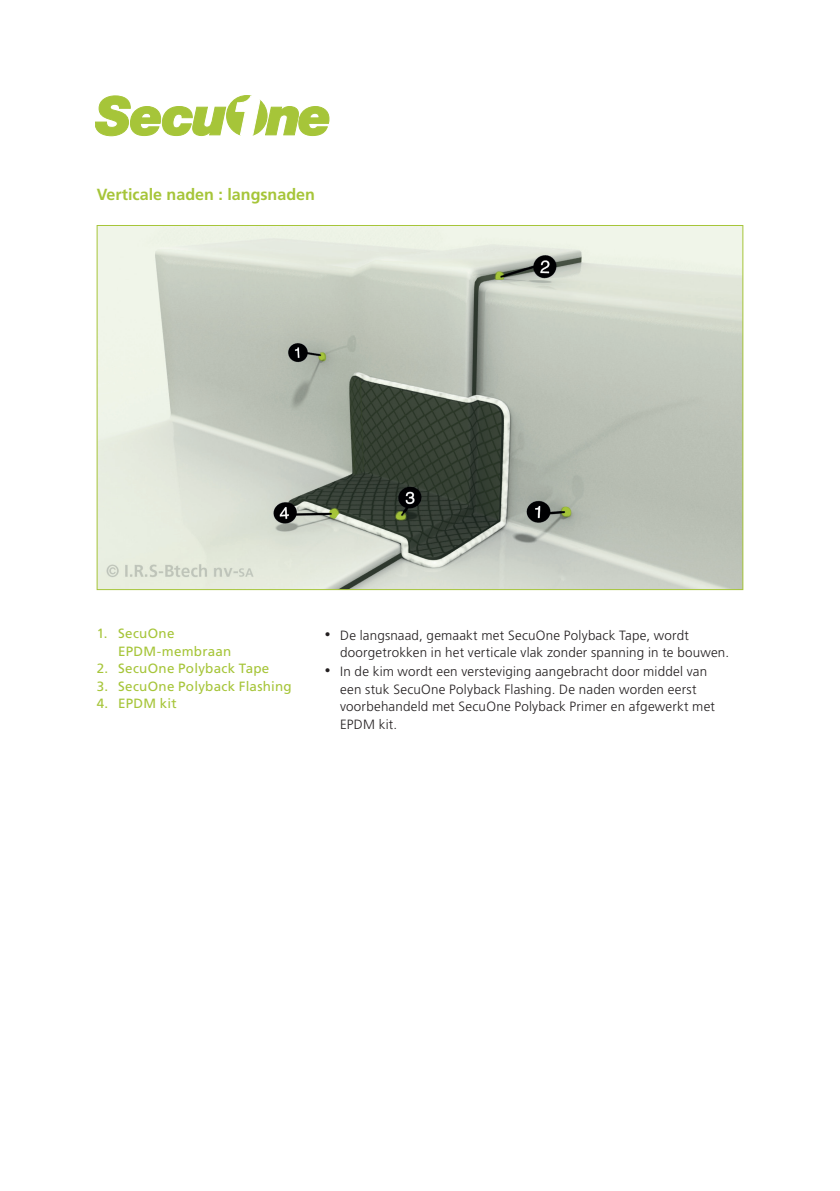
<style>
.page{position:relative;width:840px;height:1191px;background:#fff}
.page>*{position:absolute;margin:0;border:0;box-sizing:border-box;transform-origin:0 0}
.rubriek{font:700 16px "Frutiger";color:#a6c539}
.body_MAS_c10_13_niet{font:300 13.4px/17.4px "Frutiger";letter-spacing:.015em;color:#231f20}
.uitleg_detailtekenin{font:13.4px/17.4px "Frutiger";letter-spacing:.02em;color:#a6c539}
.s1{font-family:"Arial";font-weight:400;font-size:16px}
</style>
<div class="page">
<svg style="left:95px;top:95px;width:234px;height:41px"></svg>
<img style="left:99px;top:227px;width:641px;height:361px">
<p class="rubriek" style="left:97px;top:185px;width:220px">Verticale naden : langsnaden</p>
<p class="uitleg_detailtekenin" style="left:118px;top:625px;width:114px;text-indent:-21px">1. SecuOne<br>EPDM-membraan</p>
<p class="uitleg_detailtekenin" style="left:97px;top:659px;width:174px">2. SecuOne Polyback Tape</p>
<p class="uitleg_detailtekenin" style="left:97px;top:677px;width:196px">3. SecuOne Polyback Flashing</p>
<p class="uitleg_detailtekenin" style="left:97px;top:694px;width:81px">4. EPDM kit</p>
<p class="body_MAS_c10_13_niet" style="left:340px;top:626px;width:390px;text-indent:-15px"><span class="s1">•</span> De langsnaad, gemaakt met SecuOne Polyback Tape, wordt doorgetrokken in het verticale vlak zonder spanning in te bouwen.</p>
<p class="body_MAS_c10_13_niet" style="left:340px;top:663px;width:376px;text-indent:-15px"><span class="s1">•</span> In de kim wordt een versteviging aangebracht door middel van een stuk SecuOne Polyback Flashing. De naden worden eerst voorbehandeld met SecuOne Polyback Primer en afgewerkt met EPDM kit.</p>
</div>
